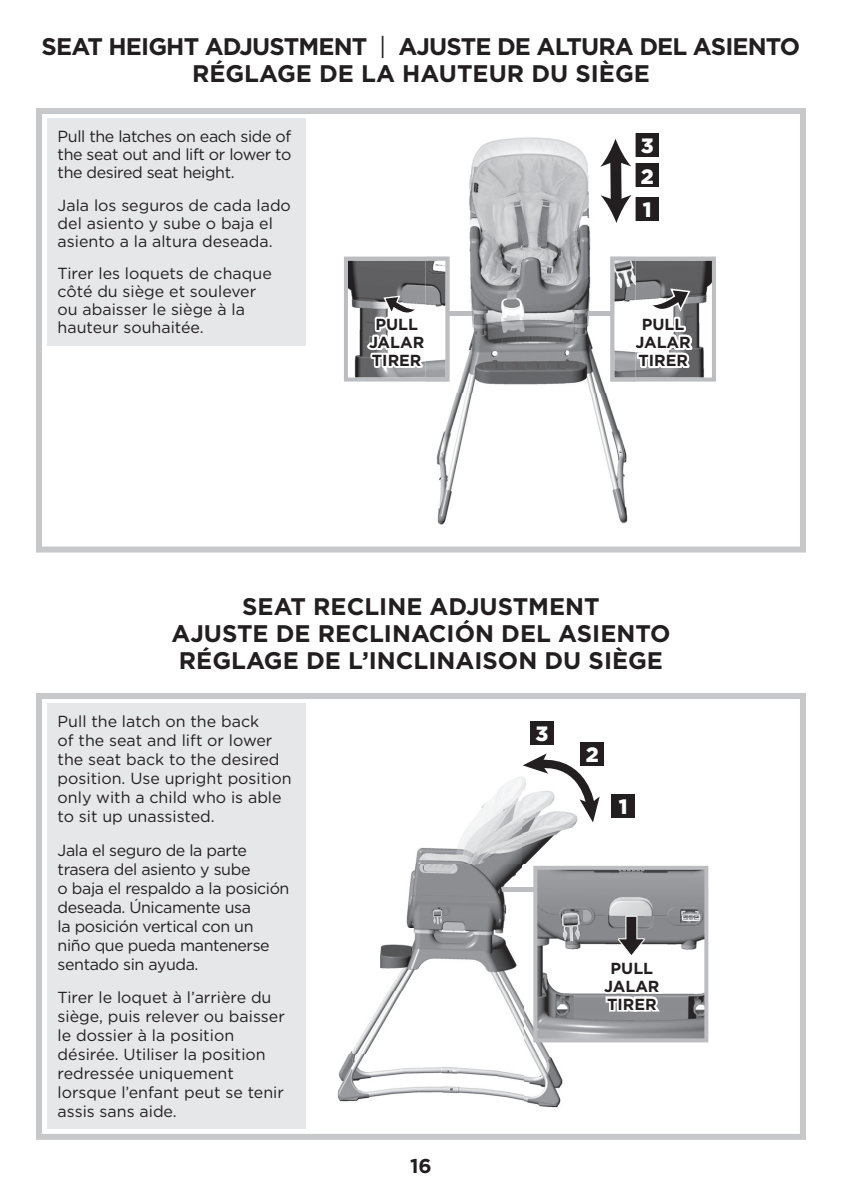
<style>
.page{position:relative;width:842px;height:1191px;background:#fff}
.page>*{position:absolute;margin:0;border:0;box-sizing:border-box;transform-origin:0 0}
.t1{font:700 24px/27px "Gotham";color:#231f20;text-align:center}
.t2{font:700 24px/27px "Gotham";letter-spacing:-.035em;color:#231f20;text-align:center}
.t3{font:900 20.8px "Gotham";color:#fff}
.t4{font:700 20px "Gotham";color:#231f20}
.t5{font:16px/19px "Gotham";color:#231f20}
.t6{font:16px/19px "Gotham";letter-spacing:-.025em;color:#231f20}
.t7{font:700 16px/18px "Gotham";color:#231f20;text-align:center}
.s1{font-weight:400}
.s2{color:#fff}
</style>
<div class="page">
<img style="left:406px;top:738px;width:302px;height:190px">
<img style="left:338px;top:928px;width:247px;height:180px">
<img style="left:501px;top:887px;width:32px;height:4px">
<svg style="left:523px;top:753px;width:76px;height:69px"></svg>
<div style="left:530px;top:721px;width:23px;height:23px;background:#231f20"></div>
<div style="left:580px;top:742px;width:24px;height:24px;background:#231f20"></div>
<div style="left:611px;top:794px;width:24px;height:24px;background:#231f20"></div>
<div style="left:635px;top:197px;width:24px;height:24px;background:#231f20"></div>
<div style="left:635px;top:164px;width:24px;height:23px;background:#231f20"></div>
<div style="left:635px;top:133px;width:24px;height:23px;background:#231f20"></div>
<img style="left:426px;top:137px;width:209px;height:388px">
<img style="left:587px;top:312px;width:23px;height:4px">
<img style="left:449px;top:312px;width:24px;height:4px">
<svg style="left:344px;top:257px;width:105px;height:125px"></svg>
<svg style="left:610px;top:257px;width:106px;height:125px"></svg>
<div style="left:610px;top:158px;width:11px;height:45px;background:#231f20"></div>
<svg style="left:600px;top:133px;width:36px;height:54px"></svg>
<svg style="left:600px;top:195px;width:36px;height:28px"></svg>
<img style="left:538px;top:871px;width:165px;height:166px">
<svg style="left:618px;top:916px;width:27px;height:40px"></svg>
<div style="left:533px;top:866px;width:175px;height:176px;border:4px solid #bcbdc0"></div>
<div style="left:36px;top:108px;width:770px;height:445px;border:6px solid #c7c8ca"></div>
<div style="left:36px;top:693px;width:770px;height:447px;border:6px solid #c7c8ca"></div>
<div style="left:47px;top:119px;width:258px;height:227px;background:#e6e7e9"></div>
<div style="left:47px;top:704px;width:258px;height:425px;background:#e6e7e9"></div>
<h1 class="t2" style="left:42px;top:35px;width:760px">SEAT HEIGHT ADJUSTMENT <span class="s1">|</span> AJUSTE DE ALTURA DEL ASIENTO<br>RÉGLAGE DE LA HAUTEUR DU SIÈGE</h1>
<p class="t5" style="left:58px;top:129px;width:235px;line-height:18px;text-align:justify">Pull the latches on each side of the seat out and lift or lower to the desired seat height.</p>
<p class="t5" style="left:58px;top:197px;width:235px;line-height:18px">Jala los seguros de cada lado del asiento y sube o baja el asiento a la altura deseada.</p>
<p class="t5" style="left:58px;top:266px;width:216px;line-height:18px">Tirer les loquets de chaque côté du siège et soulever ou abaisser le siège à la hauteur souhaitée.</p>
<h2 class="t3" style="left:641px;top:138px;width:14px">3</h2>
<h2 class="t3" style="left:641px;top:169px;width:14px">2</h2>
<h2 class="t3" style="left:643px;top:202px;width:10px">1</h2>
<p class="t7" style="left:369px;top:317px;width:57px"><span class="s2">P</span>ULL<br>JALAR<br><span class="s2">T</span>IRER</p>
<p class="t7" style="left:635px;top:317px;width:57px"><span class="s2">P</span>ULL<br>JALAR<br>TIRER</p>
<h1 class="t1" style="left:171px;top:595px;width:501px">SEAT RECLINE ADJUSTMENT<br>AJUSTE DE RECLINACIÓN DEL ASIENTO<br>RÉGLAGE DE L’INCLINAISON DU SIÈGE</h1>
<p class="t5" style="left:58px;top:713px;width:236px">Pull the latch on the back<br>of the seat and lift or lower the seat back to the desired position. Use upright position only with a child who is able to sit up unassisted.</p>
<p class="t6" style="left:58px;top:842px;width:233px">Jala el seguro de la parte trasera del asiento y sube<br>o baja el respaldo a la posición deseada. Únicamente usa<br>la posición vertical con un niño que pueda mantenerse sentado sin ayuda.</p>
<p class="t5" style="left:58px;top:989px;width:229px">Tirer le loquet à l’arrière du siège, puis relever ou baisser le dossier à la position désirée. Utiliser la position redressée uniquement lorsque l’enfant peut se tenir assis sans aide.</p>
<p class="t4" style="left:410px;top:1159px;width:23px">16</p>
<h2 class="t3" style="left:535px;top:726px;width:14px">3</h2>
<h2 class="t3" style="left:586px;top:747px;width:14px">2</h2>
<h2 class="t3" style="left:619px;top:799px;width:10px">1</h2>
<p class="t7" style="left:604px;top:960px;width:57px"><span class="s2">P</span>ULL<br><span class="s2">J</span>ALAR<br><span class="s2">T</span>IRER</p>
</div>
